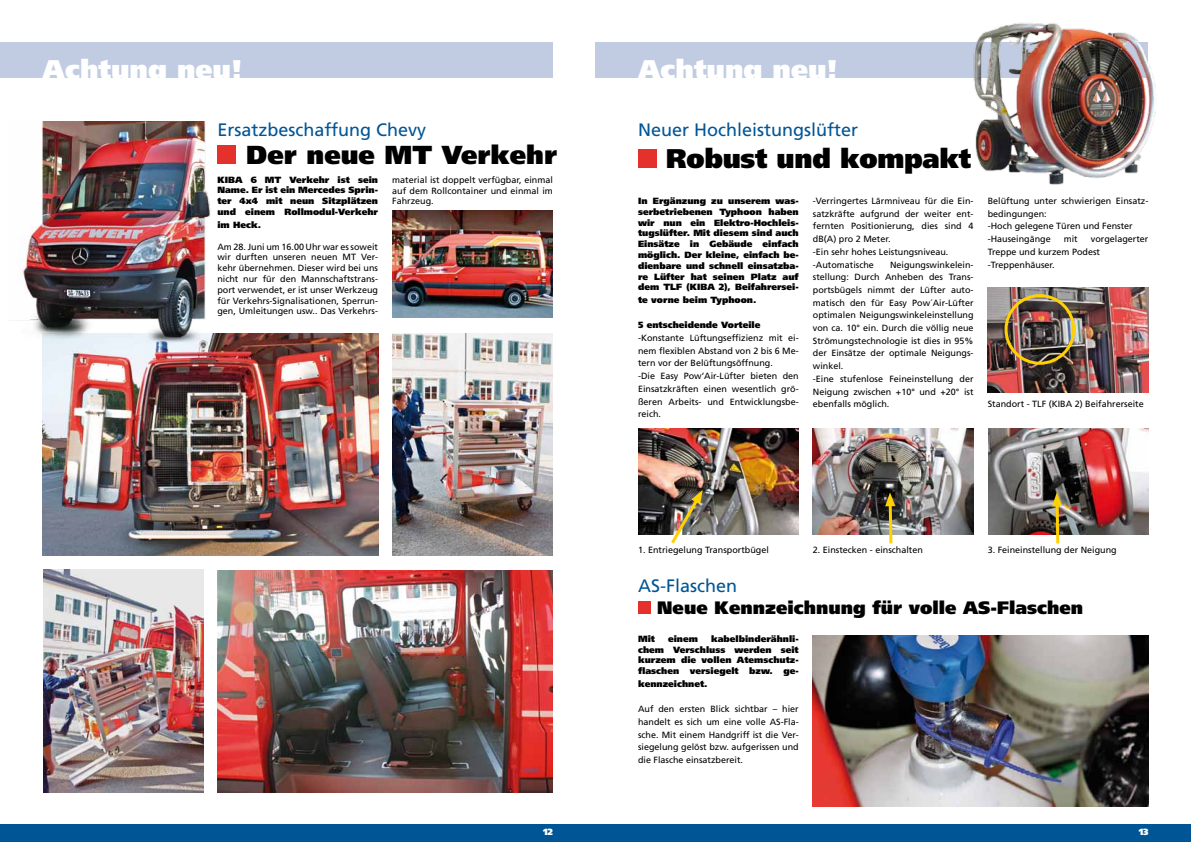
<style>
.page{position:relative;width:1191px;height:842px;background:#fff}
.page>*{position:absolute;margin:0;border:0;box-sizing:border-box;transform-origin:0 0}
.t1{font:900 27px "Frutiger";color:#fff}
.t2{font:900 27px "Frutiger";letter-spacing:-.01em;color:#000}
.t3{font:900 26px "Frutiger";color:#000}
.t4{font:18px "Frutiger";color:#005596}
.t5{font:900 18px "Frutiger";color:#000}
.t6{font:9px/12.7px "Frutiger";color:#000}
.t7{font:900 9px/10.8px "Frutiger";color:#000;text-align:justify}
.t8{font:900 9px "Frutiger";color:#fff}
</style>
<div class="page">
<div style="left:0;top:824px;width:1191px;height:18px;background:#005596"></div>
<div style="left:0;top:43px;width:553px;height:35px;background:#c1cce2"></div>
<div style="left:595px;top:43px;width:553px;height:35px;background:#c1cce2"></div>
<img style="left:973px;top:23px;width:183px;height:162px">
<div style="left:638px;top:149px;width:19px;height:19px;background:#e4312b"></div>
<img style="left:988px;top:428px;width:160px;height:107px">
<img style="left:638px;top:428px;width:160px;height:107px">
<img style="left:813px;top:428px;width:160px;height:107px">
<svg style="left:668px;top:490px;width:34px;height:54px"></svg>
<svg style="left:885px;top:492px;width:10px;height:52px"></svg>
<svg style="left:1052px;top:492px;width:10px;height:52px"></svg>
<img style="left:813px;top:635px;width:335px;height:171px">
<div style="left:638px;top:601px;width:12px;height:13px;background:#e4312b"></div>
<img style="left:987px;top:287px;width:161px;height:106px">
<div style="left:1004px;top:294px;width:71px;height:71px;border:3px solid #ffd100;border-radius:50%"></div>
<img style="left:43px;top:570px;width:160px;height:222px">
<img style="left:43px;top:333px;width:335px;height:223px">
<div style="left:217px;top:145px;width:19px;height:19px;background:#e4312b"></div>
<img style="left:217px;top:571px;width:336px;height:221px">
<img style="left:392px;top:333px;width:161px;height:223px">
<img style="left:20px;top:122px;width:191px;height:231px">
<img style="left:392px;top:210px;width:161px;height:108px">
<h1 class="t1" style="left:43px;top:53px;width:201px">Achtung neu!</h1>
<h1 class="t1" style="left:638px;top:53px;width:201px">Achtung neu!</h1>
<h3 class="t4" style="left:217px;top:119px;width:210px">Ersatzbeschaffung Chevy</h3>
<h2 class="t3" style="left:246px;top:139px;width:312px">Der neue MT Verkehr</h2>
<p class="t7" style="left:217px;top:174px;width:162px">KIBA 6 MT Verkehr ist sein Name. Er ist ein Mercedes Sprin&shy;ter 4x4 mit neun Sitzplätzen und einem Rollmodul-Verkehr</p>
<p class="t7" style="left:217px;top:219px;width:45px">im Heck.</p>
<p class="t6" style="left:217px;top:241px;width:162px;line-height:10.8px;text-align:justify">Am 28. Juni um 16.00 Uhr war es soweit wir durften unseren neuen MT Ver&shy;kehr übernehmen. Dieser wird bei uns nicht nur für den Mannschaftstrans&shy;port verwendet, er ist unser Werkzeug für Verkehrs-Signalisationen, Sperrun&shy;gen, Umleitungen usw.. Das Verkehrs-</p>
<p class="t6" style="left:392px;top:174px;width:162px;line-height:10.8px;text-align:justify">material ist doppelt verfügbar, einmal auf dem Rollcontainer und einmal im Fahrzeug.</p>
<h3 class="t4" style="left:638px;top:119px;width:222px">Neuer Hochleistungslüfter</h3>
<h1 class="t2" style="left:666px;top:142px;width:306px">Robust und kompakt</h1>
<p class="t7" style="left:638px;top:195px;width:162px">In Ergänzung zu unserem was&shy;serbetriebenen Typhoon haben wir nun ein Elektro-Hochleis&shy;tugslüfter. Mit diesem sind auch Einsätze in Gebäude einfach möglich. Der kleine, einfach be&shy;dienbare und schnell einsatzba&shy;re Lüfter hat seinen Platz auf dem TLF (KIBA 2), Beifahrersei-</p>
<p class="t7" style="left:638px;top:294px;width:120px">te vorne beim Typhoon.</p>
<p class="t7" style="left:638px;top:320px;width:124px">5 entscheidende Vorteile</p>
<p class="t6" style="left:638px;top:331px;width:162px">-Konstante Lüftungseffizienz mit ei&shy;nem flexiblen Abstand von 2 bis 6 Me&shy;tern vor der Belüftungsöffnung.<br>-Die Easy Pow’Air-Lüfter bieten den<br>Einsatzkräften einen wesentlich grö&shy;ßeren Arbeits- und Entwicklungsbe&shy;reich.</p>
<p class="t6" style="left:813px;top:194px;width:162px">-Verringertes Lärmniveau für die Ein&shy;satzkräfte aufgrund der weiter ent&shy;fernten Positionierung, dies sind 4 dB(A) pro 2 Meter.<br>-Ein sehr hohes Leistungsniveau. -Automatische</p>
<p class="t6" style="left:813px;top:258px;width:162px;text-indent:77px">Neigungswinkelein&shy;stellung: Durch Anheben des Trans&shy;portsbügels nimmt der Lüfter auto&shy;matisch den für Easy Pow´Air-Lüfter optimalen Neigungswinkeleinstellung von ca. 10° ein. Durch die völlig neue<br>Strömungstechnologie ist dies in 95% der Einsätze der optimale Neigungs&shy;winkel.<br>-Eine stufenlose Feineinstellung der<br>Neigung zwischen +10° und +20° ist ebenfalls möglich.</p>
<p class="t6" style="left:987px;top:194px;width:162px">Belüftung unter schwierigen Einsatz&shy;bedingungen:<br>-Hoch gelegene Türen und Fenster -Hauseingänge</p>
<p class="t6" style="left:987px;top:233px;width:162px;text-indent:103px">vorgelagerter<br>Treppe und kurzem Podest -Treppenhäuser.</p>
<p class="t6" style="left:1063px;top:233px;width:15px">mit</p>
<p class="t6" style="left:987px;top:398px;width:157px">Standort - TLF (KIBA 2) Beifahrerseite</p>
<p class="t6" style="left:638px;top:543px;width:132px">1. Entriegelung Transportbügel</p>
<p class="t6" style="left:813px;top:543px;width:112px">2. Einstecken - einschalten</p>
<p class="t6" style="left:987px;top:543px;width:130px">3. Feineinstellung der Neigung</p>
<h3 class="t4" style="left:638px;top:575px;width:100px">AS-Flaschen</h3>
<h3 class="t5" style="left:657px;top:597px;width:427px">Neue Kennzeichnung für volle AS-Flaschen</h3>
<p class="t7" style="left:638px;top:633px;width:162px;text-indent:73px">kabelbinderähnli&shy;chem Verschluss werden seit kurzem die vollen Atemschutz&shy;flaschen versiegelt bzw. ge-</p>
<p class="t7" style="left:638px;top:678px;width:71px">kennzeichnet.</p>
<p class="t6" style="left:638px;top:703px;width:162px;text-align:justify">Auf den ersten Blick sichtbar – hier handelt es sich um eine volle AS-Fla&shy;sche. Mit einem Handgriff ist die Ver&shy;siegelung gelöst bzw. aufgerissen und die Flasche einsatzbereit.</p>
<p class="t7" style="left:638px;top:633px;width:18px">Mit</p>
<p class="t7" style="left:668px;top:633px;width:31px">einem</p>
<p class="t8" style="left:543px;top:827px;width:11px">12</p>
<p class="t8" style="left:1138px;top:827px;width:11px">13</p>
</div>
